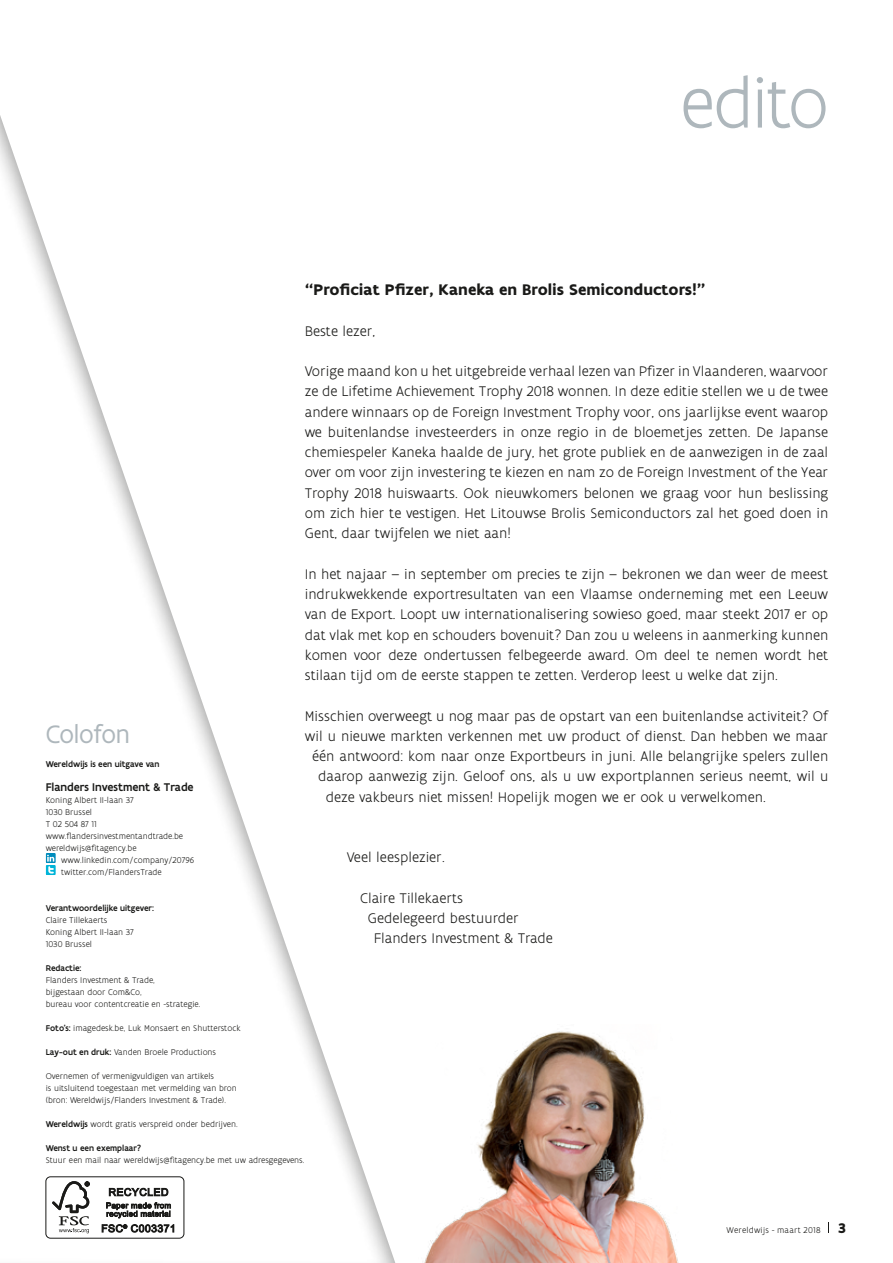
<style>
.page{position:relative;width:893px;height:1263px;background:#fff}
.page>*{position:absolute;margin:0;border:0;box-sizing:border-box;transform-origin:0 0}
.t1{font:300 75px "Flanders Art Sans";letter-spacing:-.045em;color:#aeb7bc}
.t2{font:27px "Flanders Art Sans";letter-spacing:-.02em;color:#aeb7bc}
.t3{font:700 16.5px "Flanders Art Sans";color:#1a1a18}
.t4{font:300 15px/20.2px "Flanders Art Sans";color:#1a1a18;text-align:justify}
.t5{font:500 12px "Flanders Art Sans";color:#1a1a18}
.t6{font:300 9px/12px "Flanders Art Sans";color:#1a1a18}
.t7{font:500 9px "Flanders Art Sans";color:#1a1a18}
.t8{font:300 9px "Flanders Art Sans";letter-spacing:.02em;color:#1a1a18}
.s1{font-weight:500}
.s2{font-weight:700;font-size:15px}
</style>
<div class="page">
<img style="left:424px;top:1031px;width:255px;height:232px">
<svg style="left:46px;top:853px;width:10px;height:22px"></svg>
<div style="left:45px;top:1176px;width:139px;height:63px;border:1px solid #1a1a18;border-radius:5px"></div>
<svg style="left:52px;top:1181px;width:38px;height:52px"></svg>
<svg style="left:109px;top:1188px;width:59px;height:8px"></svg>
<svg style="left:106px;top:1202px;width:65px;height:16px"></svg>
<svg style="left:102px;top:1224px;width:72px;height:8px"></svg>
<h1 class="t1" style="left:680px;top:59px;width:151px">edito</h1>
<p class="t3" style="left:305px;top:279px;width:402px">“Proficiat Pfizer, Kaneka en Brolis Semiconductors!”</p>
<p class="t4" style="left:305px;top:321px;width:72px">Beste lezer,</p>
<p class="t4" style="left:305px;top:362px;width:525px">Vorige maand kon u het uitgebreide verhaal lezen van Pfizer in Vlaanderen, waarvoor ze de Lifetime Achievement Trophy 2018 wonnen. In deze editie stellen we u de twee andere winnaars op de Foreign Investment Trophy voor, ons jaarlijkse event waarop we buitenlandse investeerders in onze regio in de bloemetjes zetten. De Japanse chemiespeler Kaneka haalde de jury, het grote publiek en de aanwezigen in de zaal over om voor zijn investering te kiezen en nam zo de Foreign Investment of the Year Trophy 2018 huiswaarts. Ook nieuwkomers belonen we graag voor hun beslissing om zich hier te vestigen. Het Litouwse Brolis Semiconductors zal het goed doen in Gent, daar twijfelen we niet aan!</p>
<p class="t4" style="left:305px;top:564px;width:525px">In het najaar – in september om precies te zijn – bekronen we dan weer de meest indrukwekkende exportresultaten van een Vlaamse onderneming met een Leeuw van de Export. Loopt uw internationalisering sowieso goed, maar steekt 2017 er op dat vlak met kop en schouders bovenuit? Dan zou u weleens in aanmerking kunnen komen voor deze ondertussen felbegeerde award. Om deel te nemen wordt het stilaan tijd om de eerste stappen te zetten. Verderop leest u welke dat zijn.</p>
<p class="t4" style="left:305px;top:706px;width:525px">Misschien overweegt u nog maar pas de opstart van een buitenlandse activiteit? Of</p>
<p class="t4" style="left:305px;top:726px;width:525px">wil u nieuwe markten verkennen met uw product of dienst. Dan hebben we maar</p>
<p class="t4" style="left:312px;top:746px;width:517px">één antwoord: kom naar onze Exportbeurs in juni. Alle belangrijke spelers zullen</p>
<p class="t4" style="left:318px;top:767px;width:511px">daarop aanwezig zijn. Geloof ons, als u uw exportplannen serieus neemt, wil u</p>
<p class="t4" style="left:326px;top:787px;width:442px">deze vakbeurs niet missen! Hopelijk mogen we er ook u verwelkomen.</p>
<h2 class="t2" style="left:46px;top:718px;width:86px">Colofon</h2>
<p class="t7" style="left:46px;top:758px;width:115px">Wereldwijs is een uitgave van</p>
<p class="t5" style="left:46px;top:780px;width:150px">Flanders Investment &amp; Trade</p>
<p class="t6" style="left:46px;top:794px;width:139px">Koning Albert II-laan 37<br>1030 Brussel<br>T 02 504 87 11 www.flandersinvestmentandtrade.be wereldwijs@fitagency.be</p>
<p class="t6" style="left:61px;top:854px;width:135px">www.linkedin.com/company/20796 twitter.com/FlandersTrade</p>
<p class="t7" style="left:46px;top:902px;width:110px">Verantwoordelijke uitgever:</p>
<p class="t6" style="left:46px;top:914px;width:90px">Claire Tillekaerts<br>Koning Albert II-laan 37<br>1030 Brussel</p>
<p class="t7" style="left:46px;top:962px;width:37px">Redactie:</p>
<p class="t6" style="left:46px;top:974px;width:156px">Flanders Investment &amp; Trade,<br>bijgestaan door Com&amp;Co,<br>bureau voor contentcreatie en -strategie.</p>
<p class="t6" style="left:46px;top:1022px;width:196px"><span class="s1">Foto’s:</span> imagedesk.be, Luk Monsaert en Shutterstock</p>
<p class="t6" style="left:46px;top:1046px;width:172px"><span class="s1">Lay-out en druk:</span> Vanden Broele Productions</p>
<p class="t6" style="left:46px;top:1070px;width:193px">Overnemen of vermenigvuldigen van artikels<br>is uitsluitend toegestaan met vermelding van bron (bron: Wereldwijs/Flanders Investment &amp; Trade).</p>
<p class="t6" style="left:46px;top:1118px;width:193px"><span class="s1">Wereldwijs</span> wordt gratis verspreid onder bedrijven.</p>
<p class="t7" style="left:46px;top:1142px;width:97px">Wenst u een exemplaar?</p>
<p class="t6" style="left:46px;top:1154px;width:260px">Stuur een mail naar wereldwijs@fitagency.be met uw adresgegevens.</p>
<p class="t4" style="left:347px;top:848px;width:99px">Veel leesplezier.</p>
<p class="t4" style="left:360px;top:888px;width:104px">Claire Tillekaerts</p>
<p class="t4" style="left:368px;top:908px;width:153px">Gedelegeerd bestuurder</p>
<p class="t4" style="left:374px;top:929px;width:181px">Flanders Investment &amp; Trade</p>
<p class="t8" style="left:727px;top:1225px;width:121px">Wereldwijs - maart 2018 <span class="s2">3</span></p>
</div>
